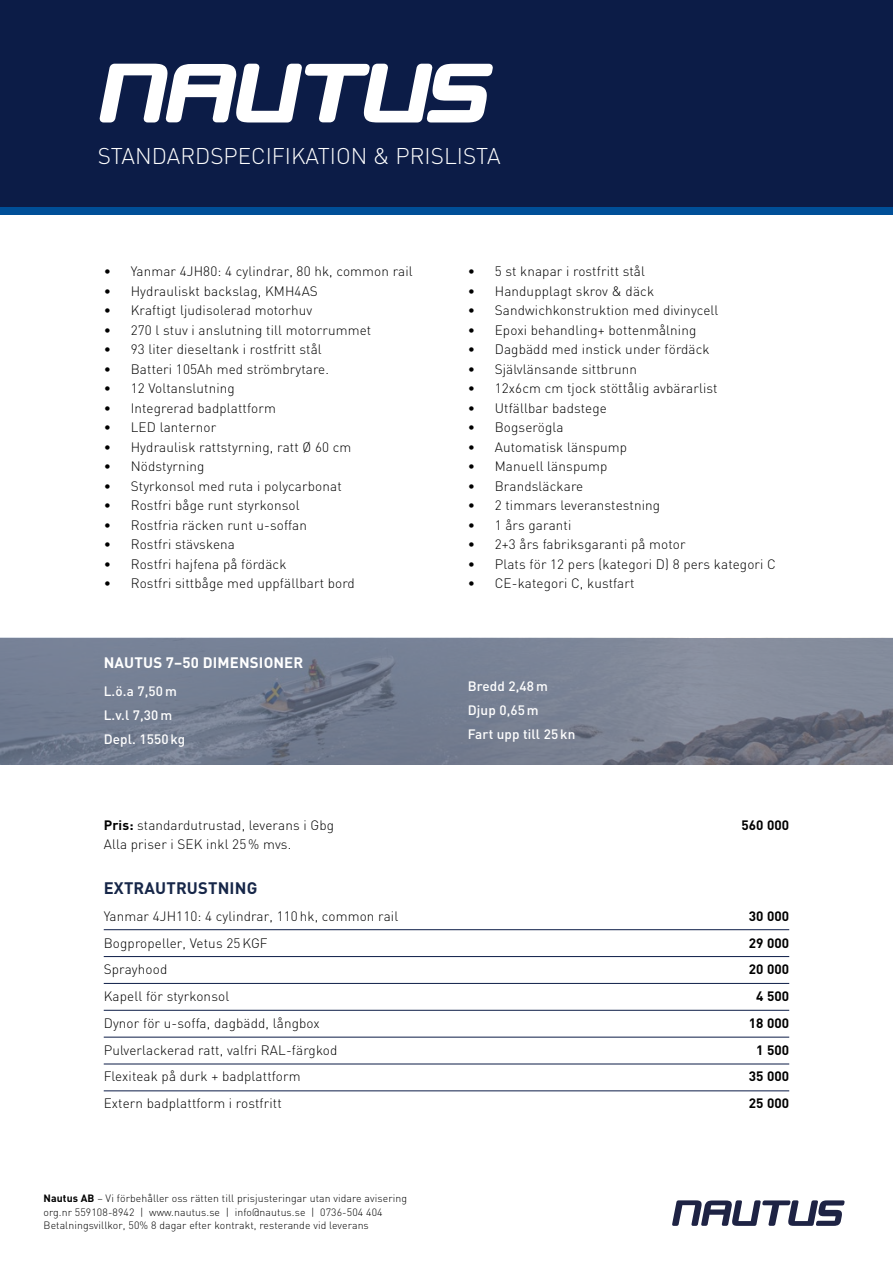
<style>
.page{position:relative;width:893px;height:1263px;background:#fff}
.page>*{position:absolute;margin:0;border:0;box-sizing:border-box;transform-origin:0 0}
.t1{font:300 22.5px "DIN";color:#fff}
.t2{font:700 16.5px "DIN";letter-spacing:.01em;color:#172749}
.t3{font:700 15px "DIN";letter-spacing:.01em;color:#fff}
.t4{font:300 13.5px "DIN";letter-spacing:.01em;color:#000}
.t5{font:500 13.5px/24px "DIN";letter-spacing:.01em;color:#fff}
.t6{font:700 13.5px "DIN";letter-spacing:.01em;color:#000}
.t7{font:300 10.5px/13.5px "DIN";letter-spacing:.01em;color:#000}
.s1{font-weight:700}
</style>
<div class="page">
<svg style="left:0;top:638px;width:893px;height:126px;background:#767e90"></svg>
<div style="left:0;top:0;width:893px;height:207px;background:#0c1c47"></div>
<svg style="left:99px;top:64px;width:394px;height:58px"></svg>
<div style="left:0;top:207px;width:893px;height:8px;background:#004f98"></div>
<svg style="left:672px;top:1200px;width:173px;height:26px"></svg>
<hr style="left:104px;top:929px;width:685px;height:1px;background:#0c1c47">
<hr style="left:104px;top:1037px;width:685px;height:1px;background:#0c1c47">
<hr style="left:104px;top:956px;width:685px;height:1px;background:#0c1c47">
<hr style="left:104px;top:1063px;width:685px;height:1px;background:#0c1c47">
<hr style="left:104px;top:1090px;width:685px;height:1px;background:#0c1c47">
<hr style="left:104px;top:983px;width:685px;height:1px;background:#0c1c47">
<hr style="left:104px;top:1010px;width:685px;height:1px;background:#0c1c47">
<h1 class="t1" style="left:98px;top:142px;width:404px">STANDARDSPECIFIKATION &amp; PRISLISTA</h1>
<p class="t4" style="left:104px;top:263px;width:311px">• Yanmar 4JH80: 4 cylindrar, 80 hk, common rail</p>
<p class="t4" style="left:104px;top:283px;width:216px">• Hydrauliskt backslag, KMH4AS</p>
<p class="t4" style="left:104px;top:302px;width:210px">• Kraftigt ljudisolerad motorhuv</p>
<p class="t4" style="left:104px;top:322px;width:269px">• 270 l stuv i anslutning till motorrummet</p>
<p class="t4" style="left:104px;top:341px;width:220px">• 93 liter dieseltank i rostfritt stål</p>
<p class="t4" style="left:104px;top:361px;width:227px">• Batteri 105Ah med strömbrytare.</p>
<p class="t4" style="left:104px;top:380px;width:133px">• 12 Voltanslutning</p>
<p class="t4" style="left:104px;top:400px;width:174px">• Integrerad badplattform</p>
<p class="t4" style="left:104px;top:419px;width:114px">• LED lanternor</p>
<p class="t4" style="left:104px;top:439px;width:249px">• Hydraulisk rattstyrning, ratt Ø 60 cm</p>
<p class="t4" style="left:104px;top:458px;width:102px">• Nödstyrning</p>
<p class="t4" style="left:104px;top:478px;width:239px">• Styrkonsol med ruta i polycarbonat</p>
<p class="t4" style="left:104px;top:497px;width:197px">• Rostfri båge runt styrkonsol</p>
<p class="t4" style="left:104px;top:517px;width:205px">• Rostfria räcken runt u-soffan</p>
<p class="t4" style="left:104px;top:536px;width:133px">• Rostfri stävskena</p>
<p class="t4" style="left:104px;top:556px;width:184px">• Rostfri hajfena på fördäck</p>
<p class="t4" style="left:104px;top:575px;width:253px">• Rostfri sittbåge med uppfällbart bord</p>
<p class="t4" style="left:468px;top:263px;width:179px">• 5 st knapar i rostfritt stål</p>
<p class="t4" style="left:468px;top:283px;width:188px">• Handupplagt skrov &amp; däck</p>
<p class="t4" style="left:468px;top:302px;width:252px">• Sandwichkonstruktion med divinycell</p>
<p class="t4" style="left:468px;top:322px;width:230px">• Epoxi behandling+ bottenmålning</p>
<p class="t4" style="left:468px;top:341px;width:243px">• Dagbädd med instick under fördäck</p>
<p class="t4" style="left:468px;top:360px;width:171px">• Självlänsande sittbrunn</p>
<p class="t4" style="left:468px;top:380px;width:251px">• 12x6cm cm tjock stöttålig avbärarlist</p>
<p class="t4" style="left:468px;top:399px;width:141px">• Utfällbar badstege</p>
<p class="t4" style="left:468px;top:419px;width:97px">• Bogserögla</p>
<p class="t4" style="left:468px;top:438px;width:161px">• Automatisk länspump</p>
<p class="t4" style="left:468px;top:458px;width:141px">• Manuell länspump</p>
<p class="t4" style="left:468px;top:477px;width:117px">• Brandsläckare</p>
<p class="t4" style="left:468px;top:497px;width:194px">• 2 timmars leveranstestning</p>
<p class="t4" style="left:468px;top:516px;width:105px">• 1 års garanti</p>
<p class="t4" style="left:468px;top:536px;width:219px">• 2+3 års fabriksgaranti på motor</p>
<p class="t4" style="left:468px;top:555px;width:310px">• Plats för 12 pers (kategori D) 8 pers kategori C</p>
<p class="t4" style="left:468px;top:575px;width:168px">• CE-kategori C, kustfart</p>
<p class="t3" style="left:104px;top:653px;width:201px">NAUTUS 7–50 DIMENSIONER</p>
<p class="t5" style="left:104px;top:679px;width:83px">L.ö.a 7,50m<br>L.v.l 7,30m<br>Depl. 1550 kg</p>
<p class="t5" style="left:468px;top:673px;width:109px">Bredd 2,48m<br>Djup 0,65m<br>Fart upp till 25 kn</p>
<p class="t4" style="left:104px;top:816px;width:232px"><span class="s1">Pris:</span> standardutrustad, leverans i Gbg</p>
<p class="t6" style="left:741px;top:816px;width:49px">560 000</p>
<p class="t4" style="left:104px;top:836px;width:189px">Alla priser i SEK inkl 25 % mvs.</p>
<p class="t2" style="left:104px;top:877px;width:155px">EXTRAUTRUSTNING</p>
<p class="t4" style="left:104px;top:908px;width:296px">Yanmar 4JH110: 4 cylindrar, 110 hk, common rail</p>
<p class="t6" style="left:749px;top:907px;width:42px">30 000</p>
<p class="t4" style="left:104px;top:934px;width:165px">Bogpropeller, Vetus 25KGF</p>
<p class="t6" style="left:749px;top:934px;width:42px">29 000</p>
<p class="t4" style="left:104px;top:961px;width:65px">Sprayhood</p>
<p class="t6" style="left:749px;top:961px;width:42px">20 000</p>
<p class="t4" style="left:104px;top:988px;width:127px">Kapell för styrkonsol</p>
<p class="t6" style="left:756px;top:987px;width:34px">4 500</p>
<p class="t4" style="left:104px;top:1015px;width:217px">Dynor för u-soffa, dagbädd, långbox</p>
<p class="t6" style="left:749px;top:1014px;width:42px">18 000</p>
<p class="t4" style="left:104px;top:1041px;width:235px">Pulverlackerad ratt, valfri RAL-färgkod</p>
<p class="t6" style="left:756px;top:1041px;width:34px">1 500</p>
<p class="t4" style="left:104px;top:1068px;width:198px">Flexiteak på durk + badplattform</p>
<p class="t6" style="left:749px;top:1068px;width:42px">35 000</p>
<p class="t4" style="left:104px;top:1095px;width:180px">Extern badplattform i rostfritt</p>
<p class="t6" style="left:749px;top:1094px;width:42px">25 000</p>
<p class="t7" style="left:44px;top:1191px;width:365px"><span class="s1">Nautus AB</span> – Vi förbehåller oss rätten till prisjusteringar utan vidare avisering org.nr 559108-8942 | www.nautus.se | info@nautus.se | 0736-504 404<br>Betalningsvillkor, 50% 8 dagar efter kontrakt, resterande vid leverans</p>
</div>
